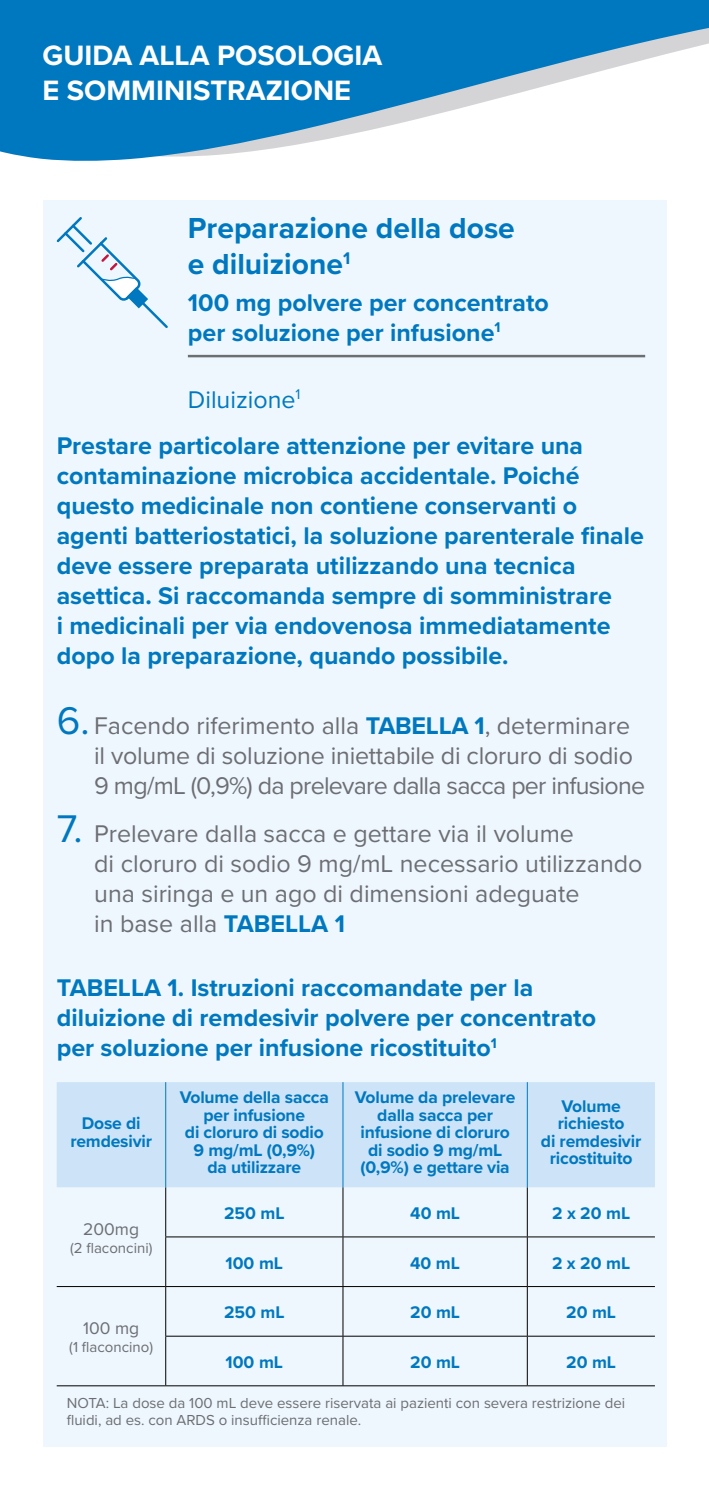
<style>
.page{position:relative;width:709px;height:1489px;background:#fff}
.page>*{position:absolute;margin:0;border:0;box-sizing:border-box;transform-origin:0 0}
.t1{font:700 30px/36px "Proxima Nova";color:#0078c0}
.t2{font:700 29px/34.8px "Proxima Nova";color:#fff}
.t3{font:700 25px/30px "Proxima Nova";color:#0078c0}
.t4{font:25px/30px "Proxima Nova";color:#6c6e74}
.t5{font:700 17.5px/17.5px "Proxima Nova";letter-spacing:-.01em;color:#0078c0;text-align:center}
.t6{font:17.5px "Proxima Nova";color:#6c6e74}
.t7{font:15px/17.5px "Proxima Nova";color:#6c6e74}
.s1{font-weight:400}
.s2{font-size:40px;color:#0078c0}
.s3{font-weight:700;color:#0078c0}
</style>
<div class="page">
<svg style="left:0;top:0;width:709px;height:161px;fill:#0078c0"></svg>
<div style="left:43px;top:200px;width:623px;height:1246px;background:#eef7fd"></div>
<hr style="left:188px;top:355px;width:457px;height:2px;background:#6c6e74">
<div style="left:57px;top:1082px;width:598px;height:105px;background:#cde4f8"></div>
<hr style="left:165px;top:1187px;width:1px;height:49px;background:#000">
<hr style="left:342px;top:1187px;width:1px;height:49px;background:#000">
<hr style="left:527px;top:1187px;width:1px;height:49px;background:#000">
<hr style="left:165px;top:1236px;width:178px;height:1px;background:#000">
<hr style="left:165px;top:1237px;width:1px;height:49px;background:#000">
<hr style="left:343px;top:1236px;width:184px;height:1px;background:#000">
<hr style="left:342px;top:1237px;width:1px;height:49px;background:#000">
<hr style="left:527px;top:1236px;width:128px;height:1px;background:#000">
<hr style="left:527px;top:1237px;width:1px;height:49px;background:#000">
<hr style="left:57px;top:1285px;width:109px;height:1px;background:#000">
<hr style="left:166px;top:1285px;width:177px;height:1px;background:#000">
<hr style="left:165px;top:1286px;width:1px;height:49px;background:#000">
<hr style="left:343px;top:1285px;width:184px;height:1px;background:#000">
<hr style="left:342px;top:1286px;width:1px;height:49px;background:#000">
<hr style="left:527px;top:1285px;width:128px;height:1px;background:#000">
<hr style="left:527px;top:1286px;width:1px;height:49px;background:#000">
<hr style="left:165px;top:1335px;width:178px;height:1px;background:#000">
<hr style="left:165px;top:1336px;width:1px;height:49px;background:#000">
<hr style="left:343px;top:1335px;width:184px;height:1px;background:#000">
<hr style="left:342px;top:1336px;width:1px;height:49px;background:#000">
<hr style="left:527px;top:1335px;width:128px;height:1px;background:#000">
<hr style="left:527px;top:1336px;width:1px;height:49px;background:#000">
<hr style="left:165px;top:1082px;width:1px;height:105px;background:#0078c0">
<hr style="left:342px;top:1082px;width:1px;height:105px;background:#0078c0">
<hr style="left:527px;top:1082px;width:1px;height:105px;background:#0078c0">
<hr style="left:57px;top:1385px;width:109px;height:1px;background:#000">
<hr style="left:166px;top:1385px;width:177px;height:1px;background:#000">
<hr style="left:343px;top:1385px;width:184px;height:1px;background:#000">
<hr style="left:527px;top:1385px;width:128px;height:1px;background:#000">
<svg style="left:56px;top:217px;width:112px;height:111px"></svg>
<p class="t2" style="left:43px;top:38px;width:341px">GUIDA ALLA POSOLOGIA<br>E SOMMINISTRAZIONE</p>
<p class="t1" style="left:188px;top:209px;width:328px">Preparazione della dose e diluizione<sup>1</sup></p>
<p class="t3" style="left:188px;top:287px;width:362px">100 mg polvere per concentrato per soluzione per infusione<sup>1</sup></p>
<p class="t3" style="left:57px;top:376px;width:528px;line-height:46.2px;text-indent:131px"><span class="s1">Diluizione</span><sup>1<br></sup>Prestare particolare attenzione per evitare una</p>
<p class="t3" style="left:57px;top:460px;width:588px">contaminazione microbica accidentale. Poiché questo medicinale non contiene conservanti o agenti batteriostatici, la soluzione parenterale finale deve essere preparata utilizzando una tecnica asettica. Si raccomanda sempre di somministrare<br>i medicinali per via endovenosa immediatamente dopo la preparazione, quando possibile.</p>
<p class="t4" style="left:94px;top:709px;width:552px;text-indent:-38px"><span class="s2">6.</span> Facendo riferimento alla <span class="s3">TABELLA 1</span>, determinare il volume di soluzione iniettabile di cloruro di sodio<br>9 mg/mL (0,9%) da prelevare dalla sacca per infusione</p>
<p class="t4" style="left:94px;top:817px;width:550px;text-indent:-37px"><span class="s2">7.</span> Prelevare dalla sacca e gettare via il volume<br>di cloruro di sodio 9 mg/mL necessario utilizzando una siringa e un ago di dimensioni adeguate<br>in base alla <span class="s3">TABELLA 1</span></p>
<p class="t3" style="left:57px;top:972px;width:541px">TABELLA 1. Istruzioni raccomandate per la diluizione di remdesivir polvere per concentrato per soluzione per infusione ricostituito<sup>1</sup></p>
<p class="t5" style="left:70px;top:1114px;width:83px">Dose di remdesivir</p>
<p class="t6" style="left:83px;top:1216px;width:57px">200mg</p>
<p class="t7" style="left:70px;top:1238px;width:84px">(2 flaconcini)</p>
<p class="t5" style="left:180px;top:1088px;width:151px">Volume della sacca per infusione<br>di cloruro di sodio<br>9 mg/mL (0,9%)<br>da utilizzare</p>
<p class="t5" style="left:355px;top:1088px;width:162px">Volume da prelevare dalla sacca per infusione di cloruro di sodio 9 mg/mL (0,9%) e gettare via</p>
<p class="t5" style="left:541px;top:1096px;width:102px">Volume richiesto<br>di remdesivir ricostituito</p>
<p class="t5" style="left:224px;top:1203px;width:62px">250 mL</p>
<p class="t5" style="left:410px;top:1203px;width:51px">40 mL</p>
<p class="t5" style="left:552px;top:1203px;width:80px">2 x 20 mL</p>
<p class="t5" style="left:226px;top:1253px;width:59px">100 mL</p>
<p class="t5" style="left:410px;top:1253px;width:51px">40 mL</p>
<p class="t5" style="left:552px;top:1253px;width:80px">2 x 20 mL</p>
<p class="t5" style="left:224px;top:1303px;width:62px">250 mL</p>
<p class="t5" style="left:410px;top:1303px;width:51px">20 mL</p>
<p class="t5" style="left:566px;top:1303px;width:51px">20 mL</p>
<p class="t5" style="left:226px;top:1352px;width:59px">100 mL</p>
<p class="t5" style="left:410px;top:1352px;width:51px">20 mL</p>
<p class="t5" style="left:566px;top:1352px;width:51px">20 mL</p>
<p class="t7" style="left:67px;top:1393px;width:560px">NOTA: La dose da 100 mL deve essere riservata ai pazienti con severa restrizione dei fluidi, ad es. con ARDS o insufficienza renale.</p>
<p class="t6" style="left:83px;top:1315px;width:58px">100 mg</p>
<p class="t7" style="left:69px;top:1337px;width:85px">(1 flaconcino)</p>
</div>
